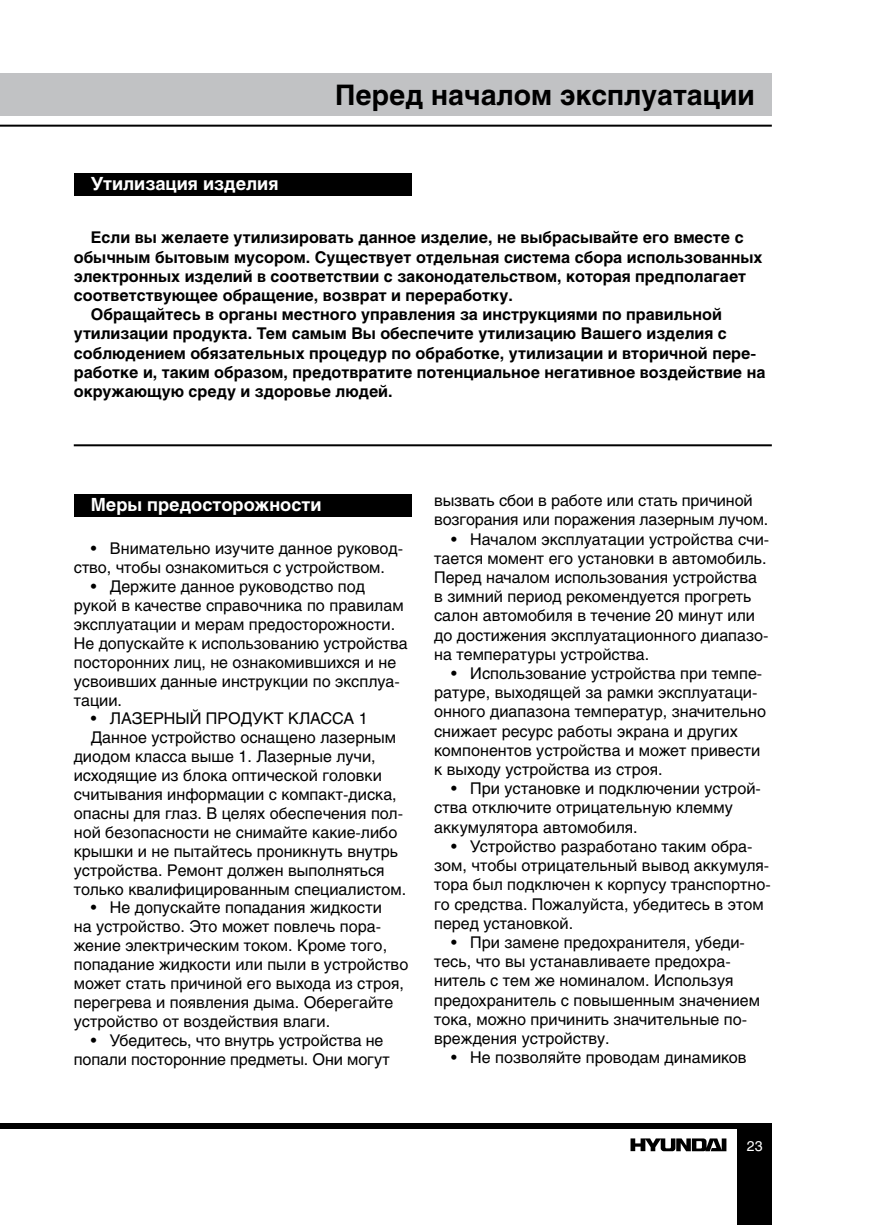
<style>
.page{position:relative;width:874px;height:1225px;background:#fff}
.page>*{position:absolute;margin:0;border:0;box-sizing:border-box;transform-origin:0 0}
.t1{font:700 28px "Helios";color:#000}
.t2{font:700 18px "Helios";color:#fff}
.t3{font:16px/19.2px "Helios";color:#000}
.t4{font:700 16px "Helios";color:#000}
.t5{font:14px "Helios";color:#fff}
</style>
<div class="page">
<hr style="left:0;top:125px;width:771px;height:2px;background:#000">
<div style="left:0;top:1122px;width:771px;height:6px;background:#000"></div>
<div style="left:737px;top:1123px;width:34px;height:102px;background:#000"></div>
<div style="left:0;top:74px;width:771px;height:42px;background:#c1c2c4"></div>
<svg style="left:630px;top:1138px;width:96px;height:13px"></svg>
<hr style="left:74px;top:444px;width:697px;height:2px;background:#000">
<div style="left:74px;top:173px;width:337px;height:23px;background:#000"></div>
<div style="left:74px;top:494px;width:337px;height:22px;background:#000"></div>
<p class="t2" style="left:91px;top:173px;width:189px">Утилизация изделия</p>
<h1 class="t1" style="left:335px;top:79px;width:421px">Перед началом эксплуатации</h1>
<p class="t4" style="left:91px;top:228px;width:654px">Если вы желаете утилизировать данное изделие, не выбрасывайте его вместе с</p>
<p class="t4" style="left:74px;top:248px;width:689px">обычным бытовым мусором. Существует отдельная система сбора использованных</p>
<p class="t4" style="left:74px;top:267px;width:673px">электронных изделий в соответствии с законодательством, которая предполагает</p>
<p class="t4" style="left:74px;top:286px;width:440px">соответствующее обращение, возврат и переработку.</p>
<p class="t4" style="left:91px;top:305px;width:632px">Обращайтесь в органы местного управления за инструкциями по правильной</p>
<p class="t4" style="left:74px;top:324px;width:654px">утилизации продукта. Тем самым Вы обеспечите утилизацию Вашего изделия с</p>
<p class="t4" style="left:74px;top:344px;width:683px">соблюдением обязательных процедур по обработке, утилизации и вторичной пере-</p>
<p class="t4" style="left:74px;top:363px;width:692px">работке и, таким образом, предотвратите потенциальное негативное воздействие на</p>
<p class="t4" style="left:74px;top:382px;width:320px">окружающую среду и здоровье людей.</p>
<p class="t2" style="left:91px;top:494px;width:232px">Меры предосторожности</p>
<p class="t3" style="left:74px;top:539px;width:330px;text-indent:17px">• Внимательно изучите данное руковод&shy;ство, чтобы ознакомиться с устройством.</p>
<p class="t3" style="left:74px;top:577px;width:335px;text-indent:17px">• Держите данное руководство под рукой в качестве справочника по правилам эксплуатации и мерам предосторожности.<br>Не допускайте к использованию устройства посторонних лиц, не ознакомившихся и не усвоивших данные инструкции по эксплуа&shy;тации.</p>
<p class="t3" style="left:91px;top:709px;width:278px">• ЛАЗЕРНЫЙ ПРОДУКТ КЛАССА 1</p>
<p class="t3" style="left:91px;top:728px;width:307px">Данное устройство оснащено лазерным</p>
<p class="t3" style="left:74px;top:747px;width:303px">диодом класса выше 1. Лазерные лучи,</p>
<p class="t3" style="left:74px;top:765px;width:309px">исходящие из блока оптической головки</p>
<p class="t3" style="left:74px;top:784px;width:324px">считывания информации с компакт-диска,</p>
<p class="t3" style="left:74px;top:803px;width:330px">опасны для глаз. В целях обеспечения пол-</p>
<p class="t3" style="left:74px;top:822px;width:325px">ной безопасности не снимайте какие-либо</p>
<p class="t3" style="left:74px;top:841px;width:325px">крышки и не пытайтесь проникнуть внутрь</p>
<p class="t3" style="left:74px;top:860px;width:312px">устройства. Ремонт должен выполняться</p>
<p class="t3" style="left:74px;top:879px;width:334px">только квалифицированным специалистом.</p>
<p class="t3" style="left:74px;top:898px;width:336px;text-indent:17px">• Не допускайте попадания жидкости<br>на устройство. Это может повлечь пора&shy;жение электрическим током. Кроме того, попадание жидкости или пыли в устройство может стать причиной его выхода из строя, перегрева и появления дыма. Оберегайте устройство от воздействия влаги.</p>
<p class="t3" style="left:74px;top:1030px;width:317px;text-indent:17px">• Убедитесь, что внутрь устройства не попали посторонние предметы. Они могут</p>
<p class="t3" style="left:434px;top:491px;width:335px">вызвать сбои в работе или стать причиной возгорания или поражения лазерным лучом.</p>
<p class="t3" style="left:434px;top:529px;width:336px;text-indent:17px">• Началом эксплуатации устройства счи&shy;тается момент его установки в автомобиль.<br>Перед началом использования устройства в зимний период рекомендуется прогреть салон автомобиля в течение 20 минут или до достижения эксплуатационного диапазо&shy;на температуры устройства.</p>
<p class="t3" style="left:434px;top:663px;width:333px;text-indent:17px">• Использование устройства при темпе&shy;ратуре, выходящей за рамки эксплуатаци&shy;онного диапазона температур, значительно снижает ресурс работы экрана и других компонентов устройства и может привести к выходу устройства из строя.</p>
<p class="t3" style="left:434px;top:779px;width:328px;text-indent:17px">• При установке и подключении устрой&shy;ства отключите отрицательную клемму аккумулятора автомобиля.</p>
<p class="t3" style="left:434px;top:836px;width:338px;text-indent:17px">• Устройство разработано таким обра&shy;зом, чтобы отрицательный вывод аккумуля&shy;тора был подключен к корпусу транспортно&shy;го средства. Пожалуйста, убедитесь в этом перед установкой.</p>
<p class="t3" style="left:434px;top:932px;width:327px;text-indent:17px">• При замене предохранителя, убеди&shy;тесь, что вы устанавливаете предохра&shy;нитель с тем же номиналом. Используя предохранитель с повышенным значением тока, можно причинить значительные по&shy;вреждения устройству.</p>
<p class="t3" style="left:451px;top:1047px;width:297px">• Не позволяйте проводам динамиков</p>
<p class="t5" style="left:746px;top:1138px;width:17px">23</p>
</div>
